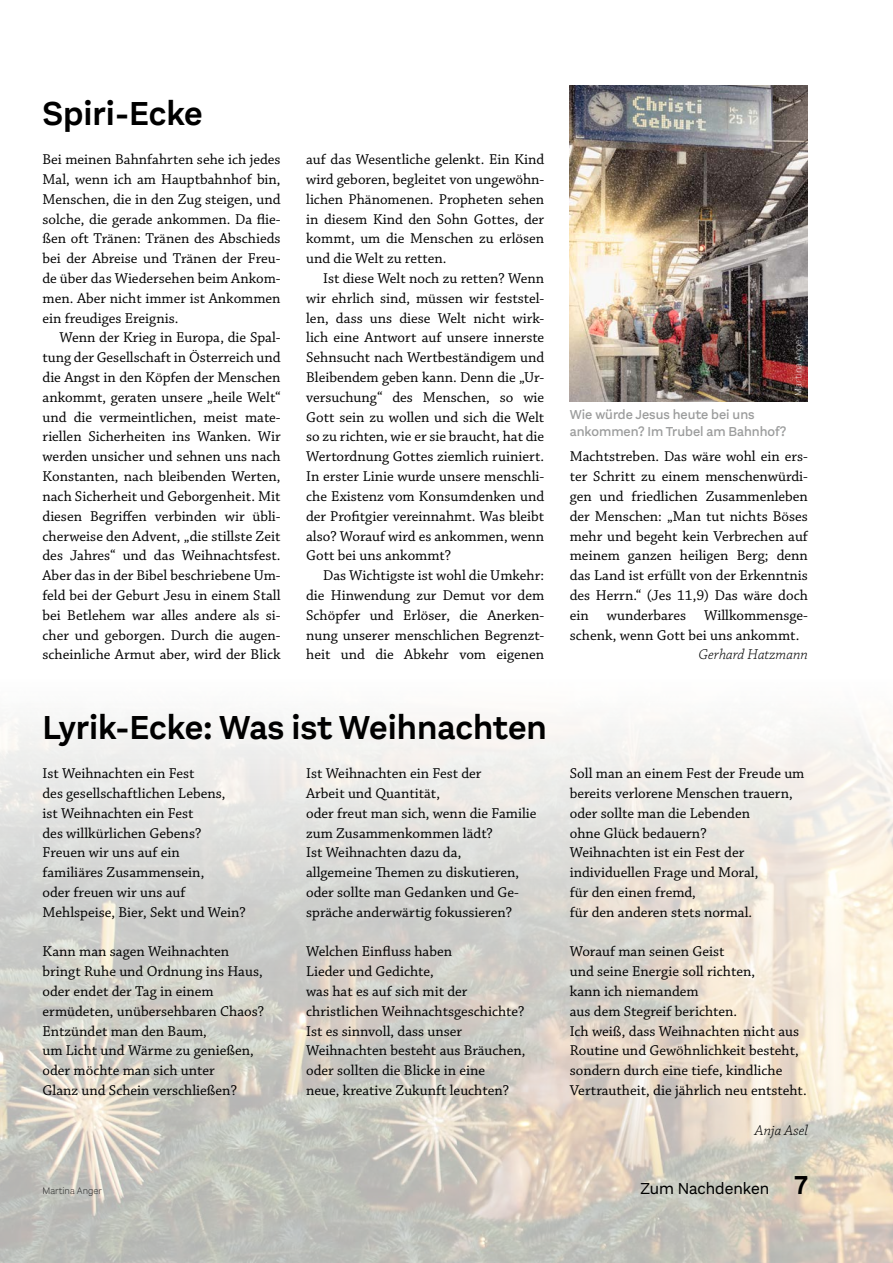
<style>
.page{position:relative;width:893px;height:1263px;background:#fff}
.page>*{position:absolute;margin:0;border:0;box-sizing:border-box;transform-origin:0 0}
.t1{font:600 34.5px "Aestetico";color:#000}
.t2{font:16.5px "Aestetico";color:#000}
.t3{font:15px/19.8px "Chaparral Pro";color:#000;text-align:justify}
.t4{font:italic 300 15px "Chaparral Pro";letter-spacing:.005em;color:#000}
.t5{font:500 13.5px/16.5px "Aestetico";color:#9c9d9d}
.t6{font:200 9.75px "Aestetico";color:#000}
.t7{font:200 9.75px "Aestetico";color:#fff}
.s1{font-weight:600;font-size:27px}
</style>
<div class="page">
<img style="left:0;top:722px;width:893px;height:541px">
<img style="left:570px;top:85px;width:238px;height:317px">
<h1 class="t1" style="left:43px;top:93px;width:162px">Spiri-Ecke</h1>
<p class="t3" style="left:43px;top:150px;width:240px">Bei meinen Bahnfahrten sehe ich jedes Mal, wenn ich am Hauptbahnhof bin, Menschen, die in den Zug steigen, und solche, die gerade ankommen. Da flie&shy;ßen oft Tränen: Tränen des Abschieds bei der Abreise und Tränen der Freu&shy;de über das Wiedersehen beim Ankom&shy;men. Aber nicht immer ist Ankommen ein freudiges Ereignis.</p>
<p class="t3" style="left:43px;top:328px;width:240px;text-indent:17px">Wenn der Krieg in Europa, die Spal&shy;tung der Gesellschaft in Österreich und die Angst in den Köpfen der Menschen ankommt, geraten unsere „heile Welt“ und die vermeintlichen, meist mate&shy;riellen Sicherheiten ins Wanken. Wir werden unsicher und sehnen uns nach Konstanten, nach bleibenden Werten, nach Sicherheit und Geborgenheit. Mit diesen Begriffen verbinden wir übli&shy;cherweise den Advent, „die stillste Zeit des Jahres“ und das Weihnachtsfest.<br>Aber das in der Bibel beschriebene Um&shy;feld bei der Geburt Jesu in einem Stall bei Betlehem war alles andere als si&shy;cher und geborgen. Durch die augen&shy;scheinliche Armut aber, wird der Blick</p>
<p class="t3" style="left:306px;top:150px;width:240px">auf das Wesentliche gelenkt. Ein Kind wird geboren, begleitet von ungewöhn&shy;lichen Phänomenen. Propheten sehen in diesem Kind den Sohn Gottes, der kommt, um die Menschen zu erlösen und die Welt zu retten.</p>
<p class="t3" style="left:306px;top:269px;width:240px;text-indent:17px">Ist diese Welt noch zu retten? Wenn wir ehrlich sind, müssen wir feststel&shy;len, dass uns diese Welt nicht wirk&shy;lich eine Antwort auf unsere innerste Sehnsucht nach Wertbeständigem und Bleibendem geben kann. Denn die „Ur&shy;versuchung“ des Menschen, so wie Gott sein zu wollen und sich die Welt so zu richten, wie er sie braucht, hat die Wertordnung Gottes ziemlich ruiniert.<br>In erster Linie wurde unsere menschli&shy;che Existenz vom Konsumdenken und der Profitgier vereinnahmt. Was bleibt also? Worauf wird es ankommen, wenn Gott bei uns ankommt?</p>
<p class="t3" style="left:306px;top:566px;width:240px;text-indent:17px">Das Wichtigste ist wohl die Umkehr: die Hinwendung zur Demut vor dem Schöpfer und Erlöser, die Anerken&shy;nung unserer menschlichen Begrenzt&shy;heit und die Abkehr vom eigenen</p>
<h1 class="t1" style="left:43px;top:707px;width:506px">Lyrik-Ecke: Was ist Weihnachten</h1>
<p class="t3" style="left:43px;top:764px;width:205px;text-align:left">Ist Weihnachten ein Fest<br>des gesellschaftlichen Lebens,<br>ist Weihnachten ein Fest<br>des willkürlichen Gebens?<br>Freuen wir uns auf ein<br>familiäres Zusammensein,<br>oder freuen wir uns auf<br>Mehlspeise, Bier, Sekt und Wein?</p>
<p class="t3" style="left:43px;top:942px;width:223px;text-align:left">Kann man sagen Weihnachten bringt Ruhe und Ordnung ins Haus, oder endet der Tag in einem ermüdeten, unübersehbaren Chaos?<br>Entzündet man den Baum,<br>um Licht und Wärme zu genießen, oder möchte man sich unter<br>Glanz und Schein verschließen?</p>
<p class="t6" style="left:43px;top:1185px;width:61px">Martina Anger</p>
<p class="t3" style="left:306px;top:764px;width:232px;text-align:left">Ist Weihnachten ein Fest der<br>Arbeit und Quantität,<br>oder freut man sich, wenn die Familie zum Zusammenkommen lädt?<br>Ist Weihnachten dazu da,<br>allgemeine Themen zu diskutieren, oder sollte man Gedanken und Ge&shy;spräche anderwärtig fokussieren?</p>
<p class="t3" style="left:306px;top:942px;width:221px;text-align:left">Welchen Einfluss haben<br>Lieder und Gedichte,<br>was hat es auf sich mit der christlichen Weihnachtsgeschichte?<br>Ist es sinnvoll, dass unser<br>Weihnachten besteht aus Bräuchen, oder sollten die Blicke in eine<br>neue, kreative Zukunft leuchten?</p>
<p class="t5" style="left:570px;top:407px;width:218px">Wie würde Jesus heute bei uns ankommen? Im Trubel am Bahnhof?</p>
<p class="t7" style="left:793px;top:395px;width:61px;rotate:-90deg">Martina Anger</p>
<p class="t3" style="left:570px;top:447px;width:240px">Machtstreben. Das wäre wohl ein ers&shy;ter Schritt zu einem menschenwürdi&shy;gen und friedlichen Zusammenleben der Menschen: „Man tut nichts Böses mehr und begeht kein Verbrechen auf meinem ganzen heiligen Berg; denn das Land ist erfüllt von der Erkenntnis des Herrn.“ (Jes 11,9) Das wäre doch ein wunderbares Willkommensge&shy;schenk, wenn Gott bei uns ankommt.</p>
<p class="t4" style="left:698px;top:646px;width:111px">Gerhard Hatzmann</p>
<p class="t3" style="left:570px;top:764px;width:236px;text-align:left">Soll man an einem Fest der Freude um bereits verlorene Menschen trauern, oder sollte man die Lebenden<br>ohne Glück bedauern?<br>Weihnachten ist ein Fest der individuellen Frage und Moral,<br>für den einen fremd,<br>für den anderen stets normal.</p>
<p class="t3" style="left:570px;top:942px;width:238px;text-align:left">Worauf man seinen Geist<br>und seine Energie soll richten,<br>kann ich niemandem<br>aus dem Stegreif berichten.<br>Ich weiß, dass Weihnachten nicht aus<br>Routine und Gewöhnlichkeit besteht, sondern durch eine tiefe, kindliche<br>Vertrautheit, die jährlich neu entsteht.</p>
<p class="t4" style="left:755px;top:1122px;width:55px">Anja Asel</p>
<p class="t2" style="left:640px;top:1179px;width:169px">Zum Nachdenken <span class="s1">7</span></p>
</div>
